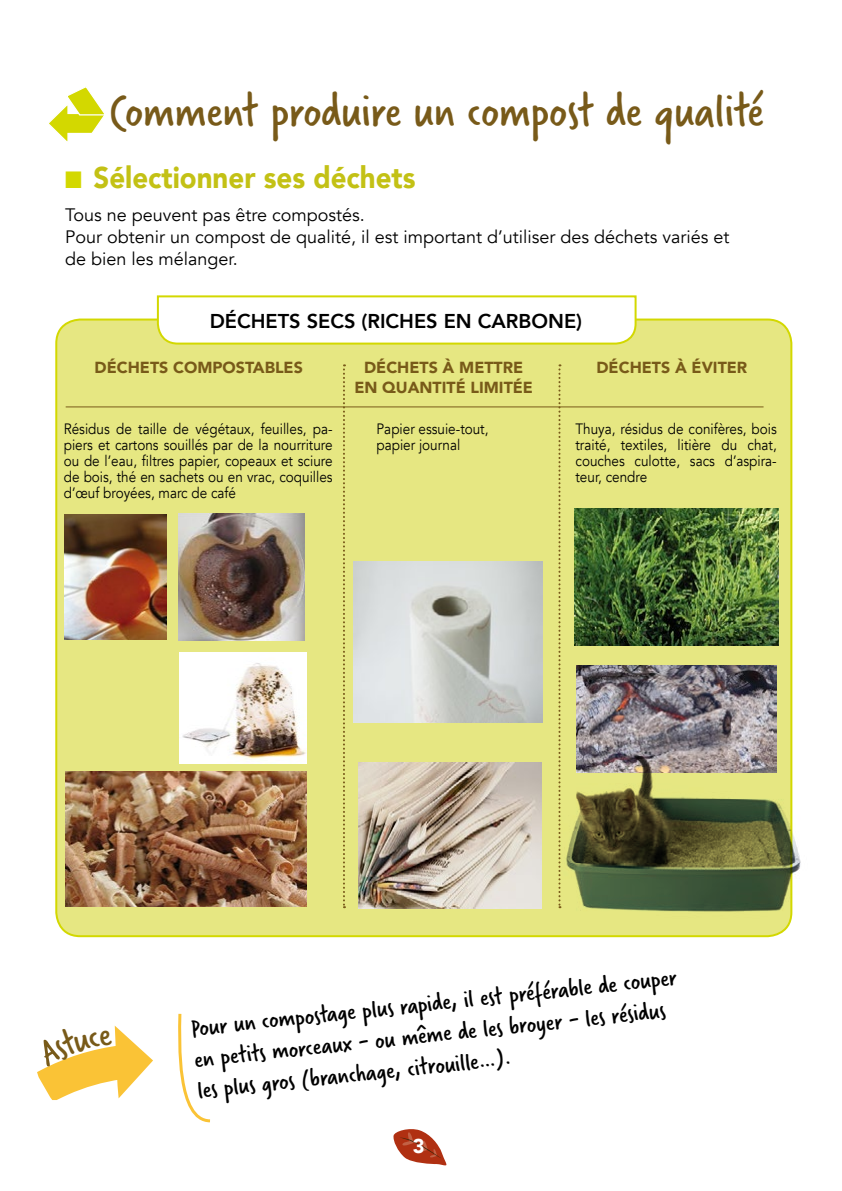
<style>
.page{position:relative;width:842px;height:1191px;background:#fff}
.page>*{position:absolute;margin:0;border:0;box-sizing:border-box;transform-origin:0 0}
.t1{font:50px "Verveine";color:#785a19}
.t2{font:900 30px "Avenir";color:#c3c115;scale:.92 1}
.t3{font:26px/31.2px "Verveine";color:#000}
.t4{font:800 20px "Avenir";color:#000}
.t5{font:900 20px "Avenir";color:#fff}
.t6{font:18px/21.6px "Avenir";color:#000}
.t7{font:900 16px/19.2px "Avenir";color:#785a19;text-align:center}
.t8{font:15px/16px "Avenir";color:#000;text-align:justify;scale:.9 1}
.s1{color:#d3d800}
</style>
<div class="page">
<div style="left:56px;top:319px;width:735px;height:617px;background:#e6e782;border-radius:24px"></div>
<img style="left:577px;top:665px;width:200px;height:72px">
<img style="left:528px;top:737px;width:273px;height:190px">
<img style="left:64px;top:514px;width:103px;height:126px">
<img style="left:354px;top:562px;width:188px;height:160px">
<img style="left:358px;top:763px;width:183px;height:145px">
<img style="left:66px;top:771px;width:240px;height:135px">
<img style="left:574px;top:508px;width:204px;height:137px">
<img style="left:180px;top:652px;width:127px;height:112px">
<img style="left:179px;top:513px;width:125px;height:127px">
<svg style="left:393px;top:1129px;width:53px;height:37px"></svg>
<svg style="left:178px;top:1013px;width:32px;height:110px"></svg>
<svg style="left:156px;top:295px;width:482px;height:50px"></svg>
<hr style="left:66px;top:406px;width:697px;height:1px;background:#785a19">
<svg style="left:343px;top:364px;width:2px;height:544px"></svg>
<svg style="left:558px;top:364px;width:2px;height:544px"></svg>
<svg style="left:49px;top:87px;width:55px;height:55px"></svg>
<svg style="left:37px;top:1025px;width:116px;height:75px"></svg>
<h1 class="t1" style="left:110px;top:76px;width:655px">Comment produire un compost de qualité</h1>
<h2 class="t2" style="left:65px;top:152px;width:382px"><span class="s1">■</span> Sélectionner ses déchets</h2>
<p class="t6" style="left:65px;top:205px;width:666px">Tous ne peuvent pas être compostés.<br>Pour obtenir un compost de qualité, il est important d’utiliser des déchets variés et de bien les mélanger.</p>
<h3 class="t4" style="left:210px;top:305px;width:374px">DÉCHETS SECS (RICHES EN CARBONE)</h3>
<p class="t7" style="left:354px;top:358px;width:180px">DÉCHETS À METTRE<br>EN QUANTITÉ LIMITÉE</p>
<p class="t7" style="left:596px;top:358px;width:152px">DÉCHETS À ÉVITER</p>
<p class="t8" style="left:64px;top:421px;width:300px">Résidus de taille de végétaux, feuilles, pa&shy;piers et cartons souillés par de la nourriture ou de l’eau, filtres papier, copeaux et sciure de bois, thé en sachets ou en vrac, coquilles d’œuf broyées, marc de café</p>
<p class="t8" style="left:377px;top:421px;width:126px">Papier essuie-tout, papier journal</p>
<p class="t7" style="left:95px;top:358px;width:210px">DÉCHETS COMPOSTABLES</p>
<p class="t8" style="left:575px;top:421px;width:225px">Thuya, résidus de conifères, bois traité, textiles, litière du chat, couches culotte, sacs d’aspira&shy;teur, cendre</p>
<h3 class="t3" style="left:190px;top:1013px;width:489px;rotate:-6deg">Pour un compostage plus rapide, il est préférable de couper en petits morceaux - ou même de les broyer - les résidus les plus gros (branchage, citrouille…).</h3>
<h3 class="t5" style="left:413px;top:1129px;width:13px">3</h3>
</div>
